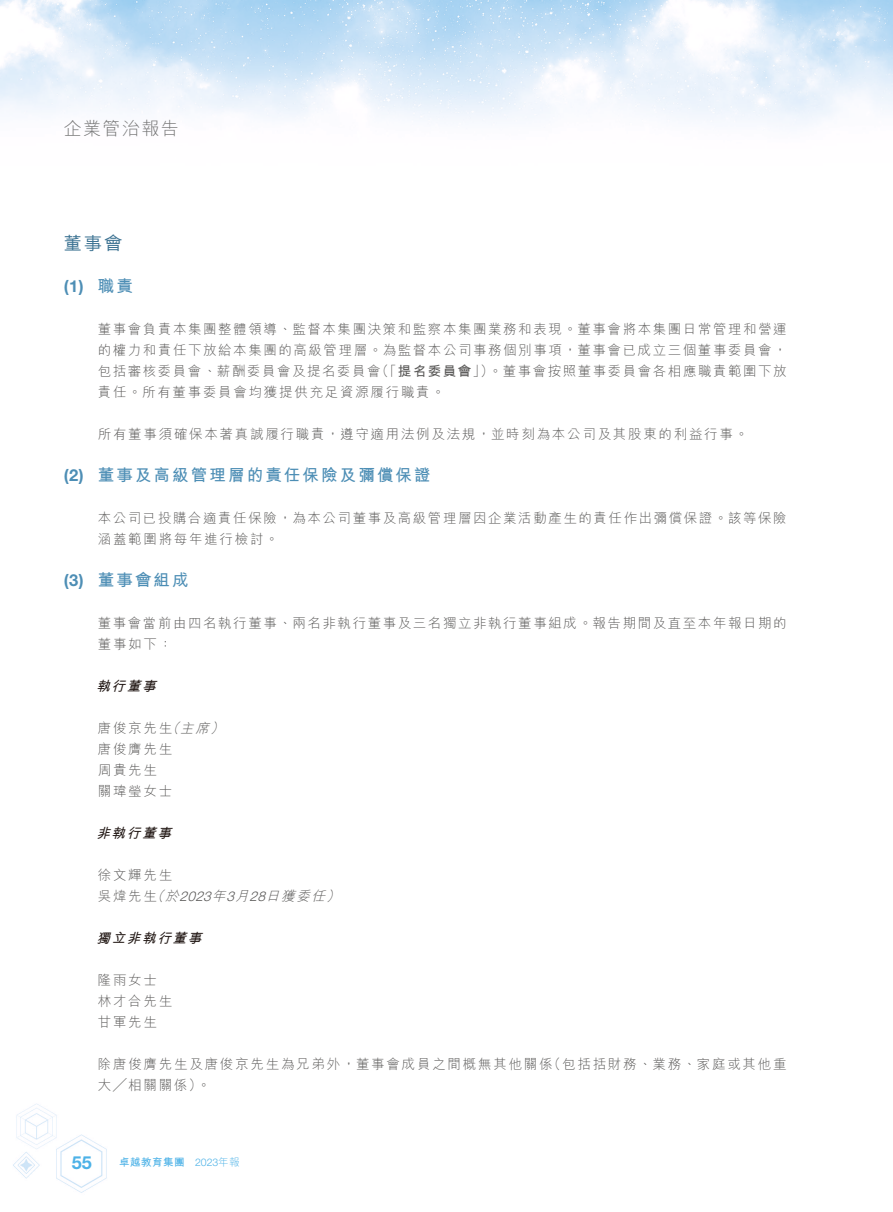
<style>
.page{position:relative;width:893px;height:1212px;background:#fff}
.page>*{position:absolute;margin:0;border:0;box-sizing:border-box;transform-origin:0 0}
.t1{font:300 18px "M Hei HK";letter-spacing:.08em;color:#727272}
.t2{font:500 18px "M Hei HK";color:#3a7191}
.t3{font:700 18px "Helvetica Neue LT Std";color:#4db2e7}
.t4{font:700 16.5px "M Hei HK";letter-spacing:.13em;color:#4d8eb5}
.t5{font:700 16.5px "Helvetica Neue LT Std";color:#4d8eb5}
.t6{font:300 13.5px/21px "M Hei HK";letter-spacing:.115em;color:#595857}
.t7{font:italic 700 13.5px "M Hei HK";color:#231916}
.t8{font:italic 300 13.5px "M Hei HK";color:#595857}
.t9{font:italic 300 13.5px "Helvetica Neue LT Std";color:#595857}
.t10{font:300 10.5px "Helvetica Neue LT Std";color:#4db2e7}
.t11{font:700 10.5px "M Hei HK";letter-spacing:.05em;color:#4db2e7}
.s1{font-weight:700}
.s2{font-family:"M Hei HK"}
</style>
<div class="page">
<img style="left:0;top:0;width:893px;height:1193px">
<h1 class="t1" style="left:64px;top:119px;width:117px">企業管治報告</h1>
<h1 class="t2" style="left:64px;top:230px;width:60px">董事會</h1>
<p class="t4" style="left:98px;top:274px;width:37px">職責</p>
<p class="t5" style="left:64px;top:276px;width:21px">1( )</p>
<p class="t5" style="left:64px;top:465px;width:21px">2( )</p>
<p class="t5" style="left:64px;top:570px;width:21px">3( )</p>
<p class="t6" style="left:98px;top:318px;width:691px;text-align:right">董事會負責本集團整體領導、監督本集團決策和監察本集團業務和表現。董事會將本集團日常管理和營運的權力和責任下放給本集團的高級管理層。為監督本公司事務個別事項，董事會已成立三個董事委員會，（「<span class="s1">提名委員會</span>」）。董事會按照董事委員會各相應職責範圍下放</p>
<p class="t6" style="left:98px;top:360px;width:349px">包括審核委員會、薪酬委員會及提名委員會<br>責任。所有董事委員會均獲提供充足資源履行職責。</p>
<p class="t6" style="left:98px;top:423px;width:652px">所有董事須確保本著真誠履行職責，遵守適用法例及法規，並時刻為本公司及其股東的利益行事。</p>
<p class="t4" style="left:98px;top:463px;width:334px">董事及高級管理層的責任保險及彌償保證</p>
<p class="t6" style="left:98px;top:507px;width:690px">本公司已投購合適責任保險，為本公司董事及高級管理層因企業活動產生的責任作出彌償保證。該等保險涵蓋範圍將每年進行檢討。</p>
<p class="t4" style="left:98px;top:568px;width:92px">董事會組成</p>
<p class="t6" style="left:98px;top:612px;width:690px">董事會當前由四名執行董事、兩名非執行董事及三名獨立非執行董事組成。報告期間及直至本年報日期的董事如下：</p>
<p class="t7" style="left:96px;top:676px;width:65px">執行董事</p>
<p class="t8" style="left:210px;top:721px;width:19px">(</p>
<p class="t6" style="left:98px;top:717px;width:76px">唐俊京先生唐俊膺先生周貴先生關瑋瑩女士</p>
<p class="t7" style="left:96px;top:823px;width:81px">非執行董事</p>
<p class="t6" style="left:98px;top:864px;width:76px">徐文輝先生</p>
<p class="t8" style="left:166px;top:721px;width:19px">（</p>
<p class="t8" style="left:180px;top:721px;width:34px">主席</p>
<p class="t8" style="left:150px;top:889px;width:19px">（</p>
<p class="t8" style="left:326px;top:889px;width:19px">(</p>
<p class="t8" style="left:266px;top:889px;width:64px">日獲委任</p>
<p class="t8" style="left:212px;top:889px;width:42px">年月</p>
<p class="t6" style="left:98px;top:885px;width:61px">吳煒先生</p>
<p class="t7" style="left:96px;top:928px;width:111px">獨立非執行董事</p>
<p class="t6" style="left:98px;top:969px;width:76px">隆雨女士林才合先生甘軍先生</p>
<p class="t8" style="left:165px;top:889px;width:19px">於</p>
<p class="t9" style="left:180px;top:888px;width:37px">2023</p>
<p class="t9" style="left:226px;top:888px;width:13px">3</p>
<p class="t9" style="left:249px;top:888px;width:21px">28</p>
<p class="t6" style="left:197px;top:1053px;width:357px;text-indent:-99px">除唐俊膺先生及唐俊京先生為兄弟外，董事會成員之間概無其他關係。</p>
<p class="t6" style="left:548px;top:1053px;width:241px">（包括括財務、業務、家庭或其他重</p>
<p class="t6" style="left:98px;top:1074px;width:106px">大╱相關關係(</p>
<h1 class="t3" style="left:72px;top:1151px;width:21px">55</h1>
<p class="t11" style="left:119px;top:1155px;width:67px">卓越教育集團</p>
<p class="t10" style="left:195px;top:1156px;width:46px">2023<span class="s2">年報</span></p>
</div>
